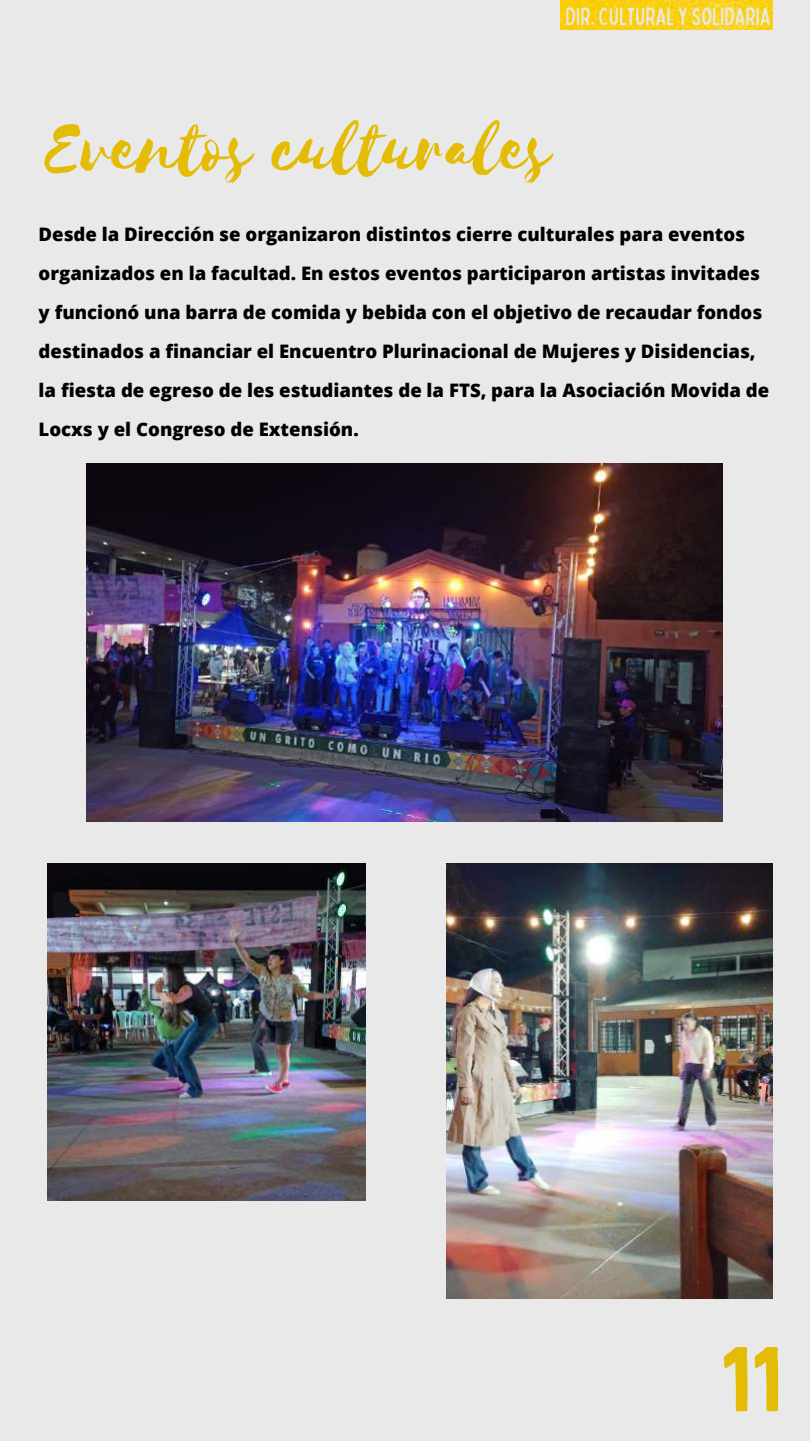
<style>
.page{position:relative;width:810px;height:1441px;background:#fff}
.page>*{position:absolute;margin:0;border:0;box-sizing:border-box;transform-origin:0 0}
.t1{font:90px "Bobby Jones";color:#e5bc05}
.t2{font:83px "Selima";color:#e5bc05}
.t3{font:condensed 25.1px "Bobby Jones Soft";color:#e9e9e9}
.t4{font:800 18.6px/39px "Open Sans";color:#000}
</style>
<div class="page">
<div style="left:0;top:0;width:810px;height:1440px;background:#e9e9e9"></div>
<img style="left:561px;top:0;width:211px;height:29px">
<img style="left:87px;top:464px;width:636px;height:357px">
<img style="left:47px;top:863px;width:318px;height:336px">
<img style="left:447px;top:863px;width:325px;height:435px">
<h3 class="t3" style="left:565px;top:0;width:207px">DIR. CULTURALY SOLIDARIA</h3>
<h2 class="t2" style="left:47px;top:103px;width:506px">Eventos culturales</h2>
<p class="t4" style="left:39px;top:214px;width:732px">Desde la Dirección se organizaron distintos cierre culturales para eventos organizados en la facultad. En estos eventos participaron artistas invitades y funcionó una barra de comida y bebida con el objetivo de recaudar fondos destinados a financiar el Encuentro Plurinacional de Mujeres y Disidencias, la fiesta de egreso de les estudiantes de la FTS, para la Asociación Movida de Locxs y el Congreso de Extensión.</p>
<h1 class="t1" style="left:720px;top:1322px;width:63px">11</h1>
</div>
